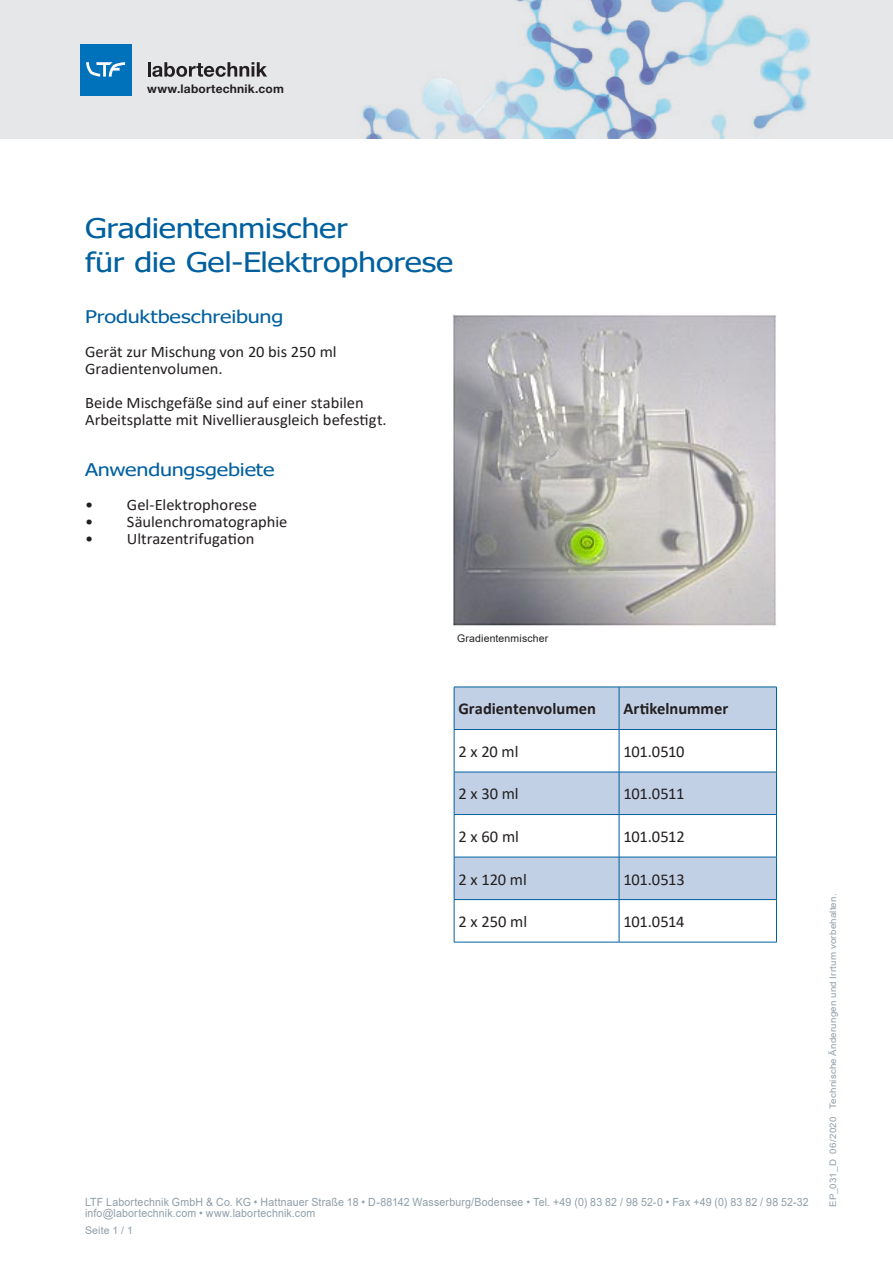
<style>
.page{position:relative;width:893px;height:1263px;background:#fff}
.page>*{position:absolute;margin:0;border:0;box-sizing:border-box;transform-origin:0 0}
.Headline{font:27px "Tahoma";letter-spacing:-.01em;color:#00609f;scale:1.2 1}
.Subline{font:17.4px "Tahoma";letter-spacing:-.005em;color:#00609f;scale:1.24 1}
.Body{font:17.4px "Tahoma";letter-spacing:-.01em;color:#00609f;scale:1.24 1}
.t1{font:16.5px "Calibri";letter-spacing:-.01em;color:#231f20}
.Body-2{font:700 16.5px "Calibri";color:#231f20}
.Body-3{font:16.05px/17px "Calibri";color:#231f20}
.t2{font:700 12px "Helvetica Neue LT Std";letter-spacing:.015em;color:#231f20}
.Adresse_LTF{font:11.25px "Arial";letter-spacing:.015em;color:#8f9ea9;scale:.94 1}
.Bildlegende{font:10.5px "Arial";letter-spacing:.015em;color:#231f20}
.Pagina{font:10.5px "Arial";letter-spacing:.015em;color:#8f9ea9}
.Prospekt-Nr{font:9px "Arial";letter-spacing:.02em;color:#8f9ea9;scale:1.08 1}
</style>
<div class="page">
<div style="left:0;top:0;width:893px;height:139px;background:#e6e7e9"></div>
<img style="left:362px;top:0;width:448px;height:139px">
<hr style="left:148px;top:62px;width:3px;height:15px;background:#231f20">
<svg style="left:152px;top:62px;width:115px;height:15px"></svg>
<div style="left:80px;top:44px;width:51px;height:51px;background:#0072bc"></div>
<svg style="left:86px;top:62px;width:39px;height:15px"></svg>
<img style="left:453px;top:314px;width:323px;height:312px">
<svg style="left:455px;top:688px;width:321px;height:211px;fill:#c2d0e6"></svg>
<hr style="left:454px;top:687px;width:165px;height:1px;background:#00609f">
<hr style="left:454px;top:687px;width:1px;height:42px;background:#00609f">
<hr style="left:619px;top:687px;width:158px;height:1px;background:#00609f">
<hr style="left:619px;top:687px;width:1px;height:42px;background:#00609f">
<hr style="left:776px;top:687px;width:1px;height:42px;background:#00609f">
<hr style="left:454px;top:729px;width:165px;height:1px;background:#00609f">
<hr style="left:454px;top:730px;width:1px;height:42px;background:#00609f">
<hr style="left:619px;top:729px;width:158px;height:1px;background:#00609f">
<hr style="left:619px;top:730px;width:1px;height:42px;background:#00609f">
<hr style="left:776px;top:730px;width:1px;height:42px;background:#00609f">
<hr style="left:454px;top:772px;width:165px;height:1px;background:#00609f">
<hr style="left:454px;top:772px;width:1px;height:42px;background:#00609f">
<hr style="left:619px;top:772px;width:158px;height:1px;background:#00609f">
<hr style="left:619px;top:772px;width:1px;height:42px;background:#00609f">
<hr style="left:776px;top:772px;width:1px;height:42px;background:#00609f">
<hr style="left:454px;top:814px;width:165px;height:1px;background:#00609f">
<hr style="left:454px;top:815px;width:1px;height:42px;background:#00609f">
<hr style="left:619px;top:814px;width:158px;height:1px;background:#00609f">
<hr style="left:619px;top:815px;width:1px;height:42px;background:#00609f">
<hr style="left:776px;top:815px;width:1px;height:42px;background:#00609f">
<hr style="left:454px;top:857px;width:165px;height:1px;background:#00609f">
<hr style="left:454px;top:857px;width:1px;height:42px;background:#00609f">
<hr style="left:619px;top:857px;width:158px;height:1px;background:#00609f">
<hr style="left:619px;top:857px;width:1px;height:42px;background:#00609f">
<hr style="left:776px;top:857px;width:1px;height:42px;background:#00609f">
<hr style="left:454px;top:899px;width:165px;height:1px;background:#00609f">
<hr style="left:454px;top:900px;width:1px;height:42px;background:#00609f">
<hr style="left:619px;top:899px;width:158px;height:1px;background:#00609f">
<hr style="left:619px;top:900px;width:1px;height:42px;background:#00609f">
<hr style="left:776px;top:900px;width:1px;height:42px;background:#00609f">
<hr style="left:454px;top:942px;width:165px;height:1px;background:#00609f">
<hr style="left:619px;top:942px;width:158px;height:1px;background:#00609f">
<p class="t2" style="left:147px;top:81px;width:138px">www.labortechnik.com</p>
<p class="Headline" style="left:85px;top:210px;width:220px">Gradientenmischer</p>
<p class="Headline" style="left:85px;top:244px;width:308px">für die Gel-Elektrophorese</p>
<p class="Subline" style="left:85px;top:305px;width:161px">Produktbeschreibung</p>
<p class="Body-3" style="left:85px;top:343px;width:253px">Gerät zur Mischung von 20 bis 250 ml<br>Gradientenvolumen.</p>
<p class="Body-3" style="left:85px;top:394px;width:303px">Beide Mischgefäße sind auf einer stabilen<br>Arbeitsplatte mit Nivellierausgleich befestigt.</p>
<p class="Body" style="left:85px;top:458px;width:154px">Anwendungsgebiete</p>
<p class="Body-3" style="left:85px;top:496px;width:173px">• Gel-Elektrophorese</p>
<p class="Body-3" style="left:85px;top:513px;width:204px">• Säulenchromatographie</p>
<p class="Body-3" style="left:85px;top:530px;width:171px">• Ultrazentrifugation</p>
<p class="Bildlegende" style="left:457px;top:631px;width:93px">Gradientenmischer</p>
<p class="Body-2" style="left:458px;top:697px;width:139px">Gradientenvolumen</p>
<p class="Body-2" style="left:623px;top:697px;width:106px">Artikelnummer</p>
<p class="t1" style="left:458px;top:740px;width:62px">2 x 20 ml</p>
<p class="t1" style="left:623px;top:740px;width:63px">101.0510</p>
<p class="t1" style="left:458px;top:782px;width:62px">2 x 30 ml</p>
<p class="t1" style="left:623px;top:782px;width:63px">101.0511</p>
<p class="t1" style="left:458px;top:825px;width:62px">2 x 60 ml</p>
<p class="t1" style="left:623px;top:825px;width:63px">101.0512</p>
<p class="t1" style="left:458px;top:867px;width:70px">2 x 120 ml</p>
<p class="t1" style="left:623px;top:867px;width:63px">101.0513</p>
<p class="t1" style="left:458px;top:910px;width:70px">2 x 250 ml</p>
<p class="t1" style="left:623px;top:910px;width:63px">101.0514</p>
<p class="Adresse_LTF" style="left:85px;top:1194px;width:771px">LTF Labortechnik GmbH &amp; Co. KG • Hattnauer Straße 18 • D-88142 Wasserburg/Bodensee • Tel. +49 (0) 83 82 / 98 52-0 • Fax +49 (0) 83 82 / 98 52-32</p>
<p class="Adresse_LTF" style="left:85px;top:1206px;width:247px">info@labortechnik.com • www.labortechnik.com</p>
<p class="Pagina" style="left:85px;top:1223px;width:49px">Seite 1 / 1</p>
<p class="Prospekt-Nr" style="left:827px;top:1207px;width:292px;rotate:-90deg">EP_031_D 06/2020 Technische Änderungen und Irrtum vorbehalten.</p>
</div>
